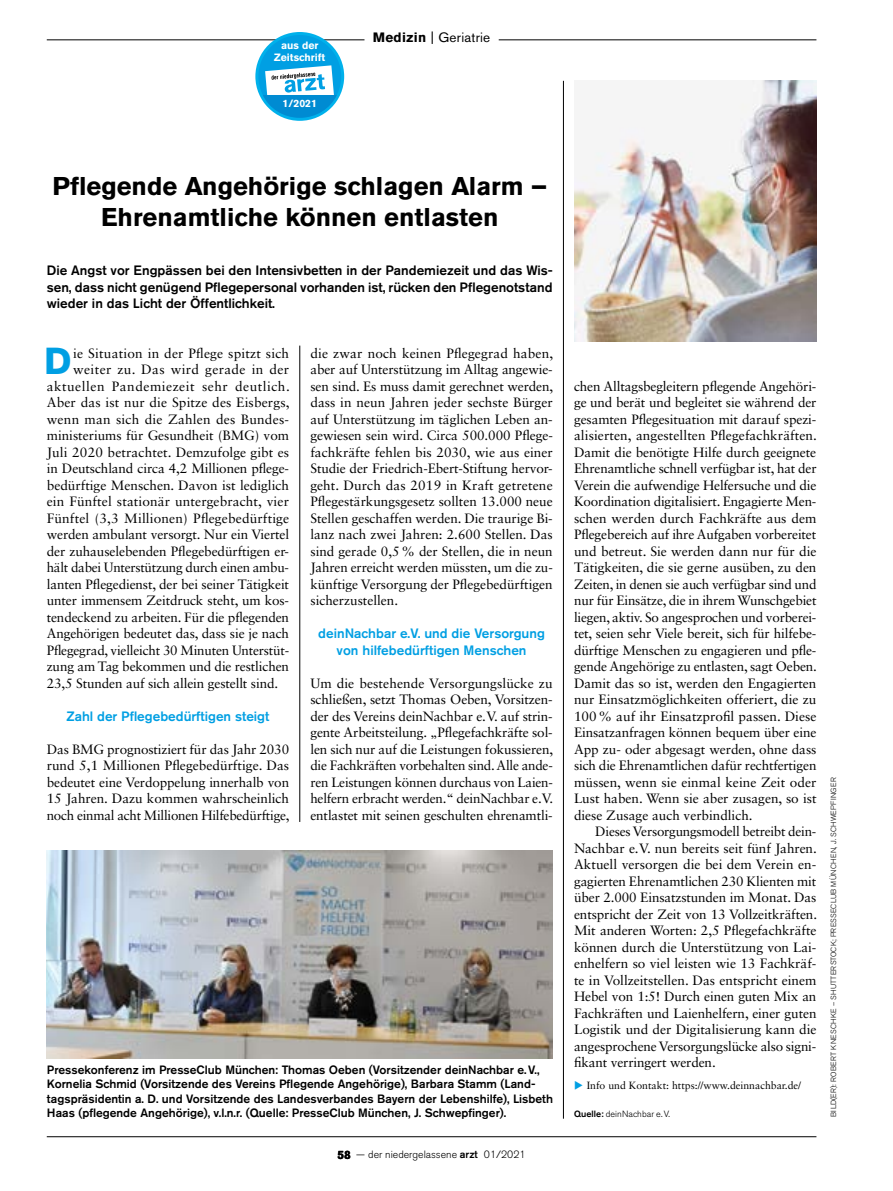
<style>
.page{position:relative;width:893px;height:1191px;background:#fff}
.page>*{position:absolute;margin:0;border:0;box-sizing:border-box;transform-origin:0 0}
.t1{font:700 37.35px "Akzidenz Grotesk BQ";color:#009fe3}
.t2{font:700 25.5px/30.6px "Akzidenz Grotesk BQ";color:#000;text-align:center}
.t3{font:13.5px/16.5px "Sabon LT Std";letter-spacing:-.01em;color:#000;text-align:justify}
.t4{font:500 13.5px/16.5px "Akzidenz Grotesk BQ";color:#000;text-align:justify}
.t5{font:13.5px "Sabon LT Std";letter-spacing:.01em;color:#000}
.t6{font:500 13.5px/16.5px "Akzidenz Grotesk BQ";color:#009fe3;text-align:center}
.t7{font:13.5px "Sabon LT Std";letter-spacing:.035em;color:#000}
.t8{font:13.5px "Sabon LT Std";letter-spacing:.015em;color:#000}
.t9{font:13.5px "Sabon LT Std";letter-spacing:.025em;color:#000}
.t10{font:13.5px "Akzidenz Grotesk BQ";letter-spacing:.02em;color:#000}
.t11{font:500 12px/14.4px "Akzidenz Grotesk BQ";color:#000}
.t12{font:10.5px "Sabon LT Std";color:#000}
.t13{font:300 10.5px "Akzidenz Grotesk BQ";color:#000}
.t14{font:700 10.5px/12.6px "Akzidenz Grotesk BQ";color:#fff;text-align:center}
.t15{font:300 9px "Akzidenz Grotesk BQ";letter-spacing:.01em;color:#000}
.t16{font:300 7.5px "Akzidenz Grotesk BQ";letter-spacing:.03em;color:#000}
.s1{font-weight:700}
.s2{font-weight:700;font-size:12px}
.s3{font-weight:500}
</style>
<div class="page">
<hr style="left:47px;top:40px;width:769px;height:1px;background:#000">
<div style="left:364px;top:30px;width:135px;height:13px;background:#fff"></div>
<hr style="left:300px;top:345px;width:1px;height:477px;background:#000">
<hr style="left:563px;top:81px;width:1px;height:1037px;background:#000">
<img style="left:47px;top:851px;width:506px;height:207px">
<img style="left:574px;top:81px;width:242px;height:260px">
<div style="left:257px;top:33px;width:86px;height:86px;background:#009fe3;border-radius:50%"></div>
<div style="left:255px;top:32px;width:89px;height:89px;border:3px solid #00b1eb;border-radius:50%"></div>
<svg style="left:263px;top:65px;width:74px;height:53px"></svg>
<hr style="left:47px;top:1136px;width:769px;height:1px;background:#000">
<p class="t14" style="left:274px;top:39px;width:53px">aus der<br>Zeitschrift</p>
<p class="t14" style="left:283px;top:97px;width:36px">1/2021</p>
<p class="t10" style="left:373px;top:30px;width:119px"><span class="s1">Medizin</span> | Geriatrie</p>
<h2 class="t2" style="left:52px;top:171px;width:496px">Pflegende Angehörige schlagen Alarm –<br>Ehrenamtliche können entlasten</h2>
<p class="t4" style="left:47px;top:262px;width:507px">Die Angst vor Engpässen bei den Intensivbetten in der Pandemiezeit und das Wis&shy;sen, dass nicht genügend Pflegepersonal vorhanden ist, rücken den Pflegenotstand wieder in das Licht der Öffentlichkeit.</p>
<h1 class="t1" style="left:44px;top:339px;width:29px">D</h1>
<p class="t5" style="left:73px;top:345px;width:217px">ie Situation in der Pflege spitzt sich</p>
<p class="t9" style="left:73px;top:361px;width:217px">weiter zu. Das wird gerade in der</p>
<p class="t7" style="left:47px;top:378px;width:245px">aktuellen Pandemiezeit sehr deutlich.</p>
<p class="t5" style="left:47px;top:394px;width:244px">Aber das ist nur die Spitze des Eisbergs,</p>
<p class="t8" style="left:47px;top:411px;width:244px">wenn man sich die Zahlen des Bundes-</p>
<p class="t3" style="left:47px;top:427px;width:244px">ministeriums für Gesundheit (BMG) vom</p>
<p class="t5" style="left:47px;top:444px;width:244px">Juli 2020 betrachtet. Demzufolge gibt es</p>
<p class="t3" style="left:47px;top:460px;width:244px">in Deutschland circa 4,2 Millionen pflege-</p>
<p class="t3" style="left:47px;top:476px;width:244px">bedürftige Menschen. Davon ist lediglich</p>
<p class="t3" style="left:47px;top:493px;width:244px">ein Fünftel stationär untergebracht, vier</p>
<p class="t5" style="left:47px;top:510px;width:244px">Fünftel (3,3 Millionen) Pflegebedürftige</p>
<p class="t3" style="left:47px;top:526px;width:244px">werden ambulant versorgt. Nur ein Viertel</p>
<p class="t3" style="left:47px;top:542px;width:244px">der zuhauselebenden Pflegebedürftigen er-</p>
<p class="t3" style="left:47px;top:559px;width:244px">hält dabei Unterstützung durch einen ambu-</p>
<p class="t3" style="left:47px;top:575px;width:244px">lanten Pflegedienst, der bei seiner Tätigkeit</p>
<p class="t3" style="left:47px;top:592px;width:244px">unter immensem Zeitdruck steht, um kos-</p>
<p class="t3" style="left:47px;top:608px;width:244px">tendeckend zu arbeiten. Für die pflegenden</p>
<p class="t3" style="left:47px;top:625px;width:244px">Angehörigen bedeutet das, dass sie je nach</p>
<p class="t3" style="left:47px;top:641px;width:244px">Pflegegrad, vielleicht 30 Minuten Unterstüt-</p>
<p class="t3" style="left:47px;top:658px;width:244px">zung am Tag bekommen und die restlichen</p>
<p class="t3" style="left:47px;top:674px;width:233px">23,5 Stunden auf sich allein gestellt sind.</p>
<p class="t6" style="left:67px;top:707px;width:204px">Zahl der Pflegebedürftigen steigt</p>
<p class="t3" style="left:47px;top:740px;width:244px">Das BMG prognostiziert für das Jahr 2030 rund 5,1 Millionen Pflegebedürftige. Das bedeutet eine Verdoppelung innerhalb von 15 Jahren. Dazu kommen wahrscheinlich noch einmal acht Millionen Hilfebedürftige,</p>
<p class="t3" style="left:310px;top:344px;width:244px">die zwar noch keinen Pflegegrad haben, aber auf Unterstützung im Alltag angewie&shy;sen sind. Es muss damit gerechnet werden, dass in neun Jahren jeder sechste Bürger auf Unterstützung im täglichen Leben an&shy;gewiesen sein wird. Circa 500.000 Pflege&shy;fachkräfte fehlen bis 2030, wie aus einer Studie der Friedrich-Ebert-Stiftung hervor&shy;geht. Durch das 2019 in Kraft getretene Pflegestärkungsgesetz sollten 13.000 neue Stellen geschaffen werden. Die traurige Bi&shy;lanz nach zwei Jahren: 2.600 Stellen. Das sind gerade 0,5% der Stellen, die in neun Jahren erreicht werden müssten, um die zu&shy;künftige Versorgung der Pflegebedürftigen sicherzustellen.</p>
<p class="t6" style="left:318px;top:625px;width:228px">deinNachbar e.V. und die Versorgung von hilfebedürftigen Menschen</p>
<p class="t3" style="left:310px;top:674px;width:244px">Um die bestehende Versorgungslücke zu schließen, setzt Thomas Oeben, Vorsitzen&shy;der des Vereins deinNachbar e.V. auf strin&shy;gente Arbeitsteilung. „Pflegefachkräfte sol&shy;len sich nur auf die Leistungen fokussieren, die Fachkräften vorbehalten sind. Alle ande&shy;ren Leistungen können durchaus von Laien&shy;helfern erbracht werden.“ deinNachbar e.V. entlastet mit seinen geschulten ehrenamtli-</p>
<p class="t11" style="left:47px;top:1062px;width:508px">Pressekonferenz im PresseClub München: Thomas Oeben (Vorsitzender deinNachbar e.V., Kornelia Schmid (Vorsitzende des Vereins Pflegende Angehörige), Barbara Stamm (Land&shy;tagspräsidentin a. D. und Vorsitzende des Landesverbandes Bayern der Lebenshilfe), Lisbeth Haas (pflegende Angehörige), v.l.n.r. (Quelle: PresseClub München, J. Schwepfinger).</p>
<p class="t13" style="left:337px;top:1148px;width:190px"><span class="s2">58</span> — der niedergelassene <span class="s3">arzt</span> 01/2021</p>
<p class="t3" style="left:574px;top:377px;width:244px">chen Alltagsbegleitern pflegende Angehöri&shy;ge und berät und begleitet sie während der gesamten Pflegesituation mit darauf spezi&shy;alisierten, angestellten Pflegefachkräften.<br>Damit die benötigte Hilfe durch geeignete Ehrenamtliche schnell verfügbar ist, hat der Verein die aufwendige Helfersuche und die Koordination digitalisiert. Engagierte Men&shy;schen werden durch Fachkräfte aus dem Pflegebereich auf ihre Aufgaben vorbereitet und betreut. Sie werden dann nur für die Tätigkeiten, die sie gerne ausüben, zu den Zeiten, in denen sie auch verfügbar sind und nur für Einsätze, die in ihrem Wunschgebiet liegen, aktiv. So angesprochen und vorberei&shy;tet, seien sehr Viele bereit, sich für hilfebe&shy;dürftige Menschen zu engagieren und pfle&shy;gende Angehörige zu entlasten, sagt Oeben.<br>Damit das so ist, werden den Engagierten nur Einsatzmöglichkeiten offeriert, die zu 100% auf ihr Einsatzprofil passen. Diese Einsatzanfragen können bequem über eine App zu- oder abgesagt werden, ohne dass sich die Ehrenamtlichen dafür rechtfertigen müssen, wenn sie einmal keine Zeit oder Lust haben. Wenn sie aber zusagen, so ist diese Zusage auch verbindlich.</p>
<p class="t3" style="left:574px;top:823px;width:244px;text-indent:21px">Dieses Versorgungsmodell betreibt dein-Nachbar e.V. nun bereits seit fünf Jahren.<br>Aktuell versorgen die bei dem Verein en&shy;gagierten Ehrenamtlichen 230 Klienten mit über 2.000 Einsatzstunden im Monat. Das entspricht der Zeit von 13 Vollzeitkräften.<br>Mit anderen Worten: 2,5 Pflegefachkräfte können durch die Unterstützung von Lai&shy;enhelfern so viel leisten wie 13 Fachkräf&shy;te in Vollzeitstellen. Das entspricht einem Hebel von 1:5! Durch einen guten Mix an Fachkräften und Laienhelfern, einer guten Logistik und der Digitalisierung kann die angesprochene Versorgungslücke also signi&shy;fikant verringert werden.</p>
<p class="t12" style="left:587px;top:1079px;width:216px">Info und Kontakt: https://www.deinnachbar.de/</p>
<p class="t15" style="left:574px;top:1108px;width:98px"><span class="s3">Quelle:</span> deinNachbar e.V.</p>
<p class="t16" style="left:829px;top:1117px;width:341px;rotate:-90deg">BILD(ER): ROBERT KNESCHKE – SHUTTERSTOCK; PRESSECLUB MÜNCHEN, J. SCHWEPFINGER</p>
</div>
